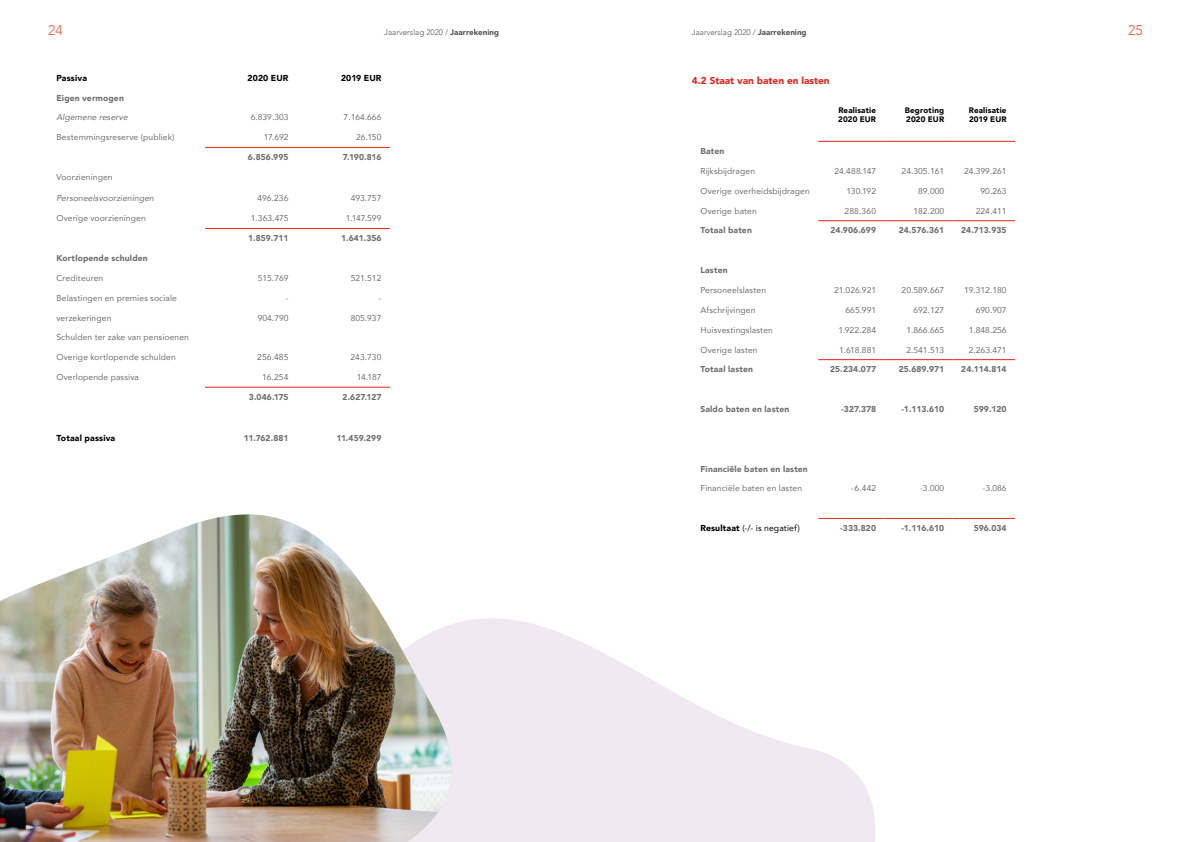
<style>
.page{position:relative;width:1191px;height:842px;background:#fff}
.page>*{position:absolute;margin:0;border:0;box-sizing:border-box;transform-origin:0 0}
.t1{font:300 14px "Avenir";color:#e85b3e}
.t2{font:900 10px "Avenir";color:#e1251c}
.t3{font:900 8.6px "Avenir";letter-spacing:.015em;color:#000}
.t4{font:8.6px "Avenir";letter-spacing:.015em;color:#000}
.t5{font:8.5px "Avenir";letter-spacing:.015em;color:#6f6f6f}
.t6{font:900 8.5px "Avenir";letter-spacing:.015em;color:#6f6f6f}
.t7{font:italic 8.5px "Avenir";letter-spacing:.015em;color:#6f6f6f}
.t8{font:300 8px "Avenir";color:#575756}
.t9{font:900 8px/9.5px "Avenir";letter-spacing:.015em;color:#000}
.s1{font-weight:900}
</style>
<div class="page">
<hr style="left:205px;top:387px;width:92px;height:1px;background:#e1251c">
<hr style="left:297px;top:387px;width:93px;height:1px;background:#e1251c">
<hr style="left:205px;top:228px;width:92px;height:1px;background:#e1251c">
<hr style="left:297px;top:228px;width:93px;height:1px;background:#e1251c">
<hr style="left:205px;top:147px;width:92px;height:1px;background:#e1251c">
<hr style="left:297px;top:147px;width:93px;height:1px;background:#e1251c">
<svg style="left:508px;top:619px;width:367px;height:223px;fill:#f0e9f1"></svg>
<div style="left:453px;top:618px;width:55px;height:224px;background:#f0e9f1"></div>
<img style="left:0;top:514px;width:453px;height:328px">
<hr style="left:818px;top:141px;width:66px;height:1px;background:#e1251c">
<hr style="left:884px;top:141px;width:68px;height:1px;background:#e1251c">
<hr style="left:952px;top:141px;width:63px;height:1px;background:#e1251c">
<hr style="left:818px;top:359px;width:66px;height:1px;background:#e1251c">
<hr style="left:884px;top:359px;width:68px;height:1px;background:#e1251c">
<hr style="left:952px;top:359px;width:63px;height:1px;background:#e1251c">
<hr style="left:818px;top:221px;width:66px;height:1px;background:#e1251c">
<hr style="left:884px;top:221px;width:68px;height:1px;background:#e1251c">
<hr style="left:952px;top:221px;width:63px;height:1px;background:#e1251c">
<hr style="left:818px;top:518px;width:66px;height:1px;background:#e1251c">
<hr style="left:884px;top:518px;width:68px;height:1px;background:#e1251c">
<hr style="left:952px;top:518px;width:63px;height:1px;background:#e1251c">
<h1 class="t1" style="left:48px;top:22px;width:16px">24</h1>
<p class="t8" style="left:384px;top:27px;width:116px">Jaarverslag 2020 / <span class="s1">Jaarrekening</span></p>
<p class="t8" style="left:692px;top:27px;width:116px">Jaarverslag 2020 / <span class="s1">Jaarrekening</span></p>
<h1 class="t1" style="left:1128px;top:22px;width:16px">25</h1>
<p class="t3" style="left:56px;top:70px;width:32px">Passiva</p>
<p class="t3" style="left:248px;top:70px;width:42px">2020 EUR</p>
<p class="t3" style="left:341px;top:70px;width:42px">2019 EUR</p>
<p class="t6" style="left:56px;top:90px;width:69px">Eigen vermogen</p>
<p class="t7" style="left:56px;top:112px;width:73px">Algemene reserve</p>
<p class="t5" style="left:251px;top:111px;width:39px">6.839.303</p>
<p class="t5" style="left:344px;top:111px;width:39px">7.164.666</p>
<p class="t5" style="left:56px;top:131px;width:120px">Bestemmingsreserve (publiek)</p>
<p class="t5" style="left:264px;top:131px;width:26px">17.692</p>
<p class="t5" style="left:356px;top:131px;width:27px">26.150</p>
<p class="t6" style="left:248px;top:150px;width:42px">6.856.995</p>
<p class="t6" style="left:343px;top:150px;width:40px">7.190.816</p>
<p class="t5" style="left:56px;top:170px;width:58px">Voorzieningen</p>
<p class="t7" style="left:56px;top:193px;width:99px">Personeelsvoorzieningen</p>
<p class="t5" style="left:257px;top:191px;width:33px">496.236</p>
<p class="t5" style="left:351px;top:191px;width:32px">493.757</p>
<p class="t5" style="left:56px;top:212px;width:91px">Overige voorzieningen</p>
<p class="t5" style="left:251px;top:212px;width:39px">1.363.475</p>
<p class="t5" style="left:346px;top:212px;width:37px">1.147.599</p>
<p class="t6" style="left:248px;top:231px;width:42px">1.859.711</p>
<p class="t6" style="left:341px;top:231px;width:42px">1.641.356</p>
<p class="t6" style="left:56px;top:251px;width:93px">Kortlopende schulden</p>
<p class="t5" style="left:56px;top:271px;width:48px">Crediteuren</p>
<p class="t5" style="left:258px;top:271px;width:32px">515.769</p>
<p class="t5" style="left:351px;top:271px;width:32px">521.512</p>
<p class="t5" style="left:56px;top:291px;width:122px">Belastingen en premies sociale</p>
<p class="t5" style="left:286px;top:291px;width:4px">-</p>
<p class="t5" style="left:378px;top:291px;width:4px">-</p>
<p class="t5" style="left:56px;top:311px;width:56px">verzekeringen</p>
<p class="t5" style="left:258px;top:311px;width:32px">904.790</p>
<p class="t5" style="left:351px;top:311px;width:32px">805.937</p>
<p class="t5" style="left:56px;top:331px;width:134px">Schulden ter zake van pensioenen</p>
<p class="t5" style="left:56px;top:350px;width:121px">Overige kortlopende schulden</p>
<p class="t5" style="left:257px;top:350px;width:33px">256.485</p>
<p class="t5" style="left:350px;top:350px;width:32px">243.730</p>
<p class="t5" style="left:56px;top:370px;width:84px">Overlopende passiva</p>
<p class="t5" style="left:262px;top:370px;width:28px">16.254</p>
<p class="t5" style="left:357px;top:370px;width:26px">14.187</p>
<p class="t6" style="left:249px;top:390px;width:41px">3.046.175</p>
<p class="t6" style="left:342px;top:390px;width:40px">2.627.127</p>
<p class="t3" style="left:56px;top:431px;width:60px">Totaal passiva</p>
<p class="t6" style="left:244px;top:431px;width:46px">11.762.881</p>
<p class="t6" style="left:336px;top:431px;width:46px">11.459.299</p>
<p class="t2" style="left:692px;top:72px;width:139px">4.2 Staat van baten en lasten</p>
<p class="t9" style="left:838px;top:105px;width:39px">Realisatie<br>2020 EUR</p>
<p class="t9" style="left:904px;top:105px;width:41px">Begroting<br>2020 EUR</p>
<p class="t9" style="left:968px;top:105px;width:39px">Realisatie<br>2019 EUR</p>
<p class="t6" style="left:700px;top:144px;width:25px">Baten</p>
<p class="t5" style="left:700px;top:164px;width:56px">Rijksbijdragen</p>
<p class="t5" style="left:834px;top:164px;width:43px">24.488.147</p>
<p class="t5" style="left:901px;top:164px;width:44px">24.305.161</p>
<p class="t5" style="left:964px;top:164px;width:44px">24.399.261</p>
<p class="t5" style="left:700px;top:184px;width:111px">Overige overheidsbijdragen</p>
<p class="t5" style="left:846px;top:184px;width:31px">130.192</p>
<p class="t5" style="left:918px;top:184px;width:27px">89.000</p>
<p class="t5" style="left:980px;top:184px;width:27px">90.263</p>
<p class="t5" style="left:700px;top:204px;width:58px">Overige baten</p>
<p class="t5" style="left:844px;top:204px;width:33px">288.360</p>
<p class="t5" style="left:913px;top:204px;width:32px">182.200</p>
<p class="t5" style="left:975px;top:204px;width:32px">224.411</p>
<p class="t6" style="left:700px;top:223px;width:53px">Totaal baten</p>
<p class="t6" style="left:830px;top:223px;width:47px">24.906.699</p>
<p class="t6" style="left:899px;top:223px;width:47px">24.576.361</p>
<p class="t6" style="left:961px;top:223px;width:47px">24.713.935</p>
<p class="t6" style="left:700px;top:263px;width:29px">Lasten</p>
<p class="t5" style="left:700px;top:283px;width:67px">Personeelslasten</p>
<p class="t5" style="left:834px;top:283px;width:43px">21.026.921</p>
<p class="t5" style="left:901px;top:283px;width:44px">20.589.667</p>
<p class="t5" style="left:964px;top:283px;width:44px">19.312.180</p>
<p class="t5" style="left:700px;top:303px;width:57px">Afschrijvingen</p>
<p class="t5" style="left:845px;top:303px;width:32px">665.991</p>
<p class="t5" style="left:913px;top:303px;width:32px">692.127</p>
<p class="t5" style="left:975px;top:303px;width:32px">690.907</p>
<p class="t5" style="left:700px;top:323px;width:74px">Huisvestingslasten</p>
<p class="t5" style="left:838px;top:323px;width:39px">1.922.284</p>
<p class="t5" style="left:906px;top:323px;width:39px">1.866.665</p>
<p class="t5" style="left:968px;top:323px;width:39px">1.848.256</p>
<p class="t5" style="left:700px;top:343px;width:59px">Overige lasten</p>
<p class="t5" style="left:839px;top:343px;width:39px">1.618.881</p>
<p class="t5" style="left:906px;top:343px;width:39px">2.541.513</p>
<p class="t5" style="left:968px;top:343px;width:39px">2.263.471</p>
<p class="t6" style="left:700px;top:362px;width:54px">Totaal lasten</p>
<p class="t6" style="left:830px;top:362px;width:48px">25.234.077</p>
<p class="t6" style="left:899px;top:362px;width:47px">25.689.971</p>
<p class="t6" style="left:961px;top:362px;width:47px">24.114.814</p>
<p class="t6" style="left:700px;top:402px;width:90px">Saldo baten en lasten</p>
<p class="t6" style="left:841px;top:402px;width:36px">-327.378</p>
<p class="t6" style="left:901px;top:402px;width:44px">-1.113.610</p>
<p class="t6" style="left:974px;top:402px;width:34px">599.120</p>
<p class="t6" style="left:700px;top:461px;width:109px">Financiële baten en lasten</p>
<p class="t5" style="left:700px;top:482px;width:103px">Financiële baten en lasten</p>
<p class="t5" style="left:851px;top:482px;width:26px">-6.442</p>
<p class="t5" style="left:920px;top:482px;width:26px">-3.000</p>
<p class="t5" style="left:982px;top:482px;width:26px">-3.086</p>
<p class="t4" style="left:700px;top:521px;width:101px"><span class="s1">Resultaat</span> (-/- is negatief)</p>
<p class="t6" style="left:840px;top:521px;width:37px">-333.820</p>
<p class="t6" style="left:901px;top:521px;width:44px">-1.116.610</p>
<p class="t6" style="left:973px;top:521px;width:34px">596.034</p>
</div>
